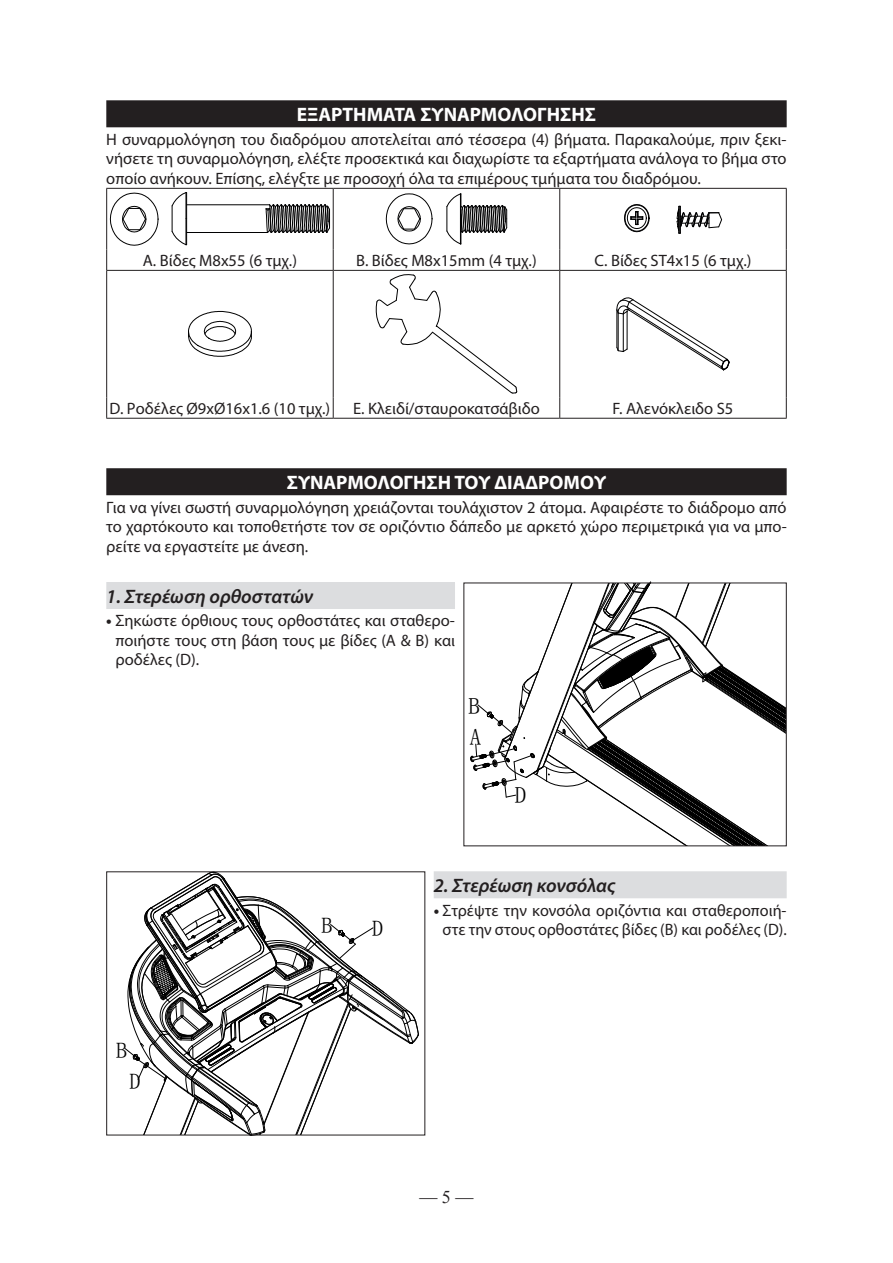
<style>
.page{position:relative;width:893px;height:1263px;background:#fff}
.page>*{position:absolute;margin:0;border:0;box-sizing:border-box;transform-origin:0 0}
.t1{font:22.95px/30.6px "Sim Sun";color:#000}
.t2{font:22.05px "Sim Sun";color:#000}
.t3{font:700 19.5px "Myriad Pro";color:#fff}
.t4{font:italic 600 19.5px "Myriad Pro";color:#231f20}
.t5{font:18px "Times New Roman";color:#231f20}
.t6{font:16.5px/19.5px "Myriad Pro";color:#231f20;text-align:justify}
.s1{font-weight:700}
</style>
<div class="page">
<div style="left:106px;top:100px;width:681px;height:27px;background:#231f20"></div>
<div style="left:106px;top:468px;width:681px;height:27px;background:#231f20"></div>
<div style="left:106px;top:582px;width:349px;height:27px;background:#dcdddf"></div>
<div style="left:434px;top:871px;width:353px;height:27px;background:#dcdddf"></div>
<hr style="left:106px;top:188px;width:227px;height:1px;background:#231f20">
<hr style="left:106px;top:189px;width:1px;height:60px;background:#231f20">
<hr style="left:333px;top:188px;width:227px;height:1px;background:#231f20">
<hr style="left:333px;top:189px;width:1px;height:60px;background:#231f20">
<hr style="left:560px;top:188px;width:227px;height:1px;background:#231f20">
<hr style="left:559px;top:189px;width:1px;height:60px;background:#231f20">
<hr style="left:786px;top:189px;width:1px;height:60px;background:#231f20">
<svg style="left:333px;top:249px;width:1px;height:21px"></svg>
<svg style="left:559px;top:249px;width:1px;height:21px"></svg>
<svg style="left:786px;top:249px;width:1px;height:21px"></svg>
<hr style="left:106px;top:270px;width:227px;height:1px;background:#231f20">
<hr style="left:106px;top:271px;width:1px;height:126px;background:#231f20">
<hr style="left:333px;top:270px;width:227px;height:1px;background:#231f20">
<hr style="left:333px;top:271px;width:1px;height:126px;background:#231f20">
<hr style="left:560px;top:270px;width:227px;height:1px;background:#231f20">
<hr style="left:559px;top:271px;width:1px;height:126px;background:#231f20">
<hr style="left:786px;top:271px;width:1px;height:126px;background:#231f20">
<svg style="left:106px;top:397px;width:1px;height:21px"></svg>
<svg style="left:333px;top:397px;width:1px;height:21px"></svg>
<svg style="left:559px;top:397px;width:1px;height:21px"></svg>
<svg style="left:786px;top:397px;width:1px;height:21px"></svg>
<hr style="left:106px;top:418px;width:227px;height:1px;background:#231f20">
<hr style="left:333px;top:418px;width:227px;height:1px;background:#231f20">
<hr style="left:560px;top:418px;width:227px;height:1px;background:#231f20">
<svg style="left:106px;top:192px;width:53px;height:78px"></svg>
<hr style="left:187px;top:205px;width:83px;height:1px;background:#000001">
<hr style="left:187px;top:232px;width:81px;height:1px;background:#000001">
<svg style="left:171px;top:192px;width:16px;height:53px"></svg>
<svg style="left:265px;top:204px;width:65px;height:29px;background:#616162"></svg>
<svg style="left:386px;top:193px;width:47px;height:52px"></svg>
<svg style="left:446px;top:193px;width:61px;height:52px"></svg>
<svg style="left:624px;top:204px;width:26px;height:28px"></svg>
<svg style="left:676px;top:206px;width:46px;height:28px"></svg>
<svg style="left:188px;top:311px;width:64px;height:46px"></svg>
<svg style="left:375px;top:274px;width:142px;height:120px"></svg>
<svg style="left:616px;top:297px;width:114px;height:74px"></svg>
<hr style="left:617px;top:310px;width:1px;height:37px;background:#000001">
<svg style="left:463px;top:582px;width:324px;height:265px"></svg>
<svg style="left:106px;top:871px;width:320px;height:265px"></svg>
<p class="t3" style="left:297px;top:102px;width:301px">ΕΞΑΡΤΗΜΑΤΑ ΣΥΝΑΡΜΟΛΟΓΗΣΗΣ</p>
<p class="t6" style="left:106px;top:129px;width:682px">Η συναρμολόγηση του διαδρόμου αποτελείται από τέσσερα (4) βήματα. Παρακαλούμε, πριν ξεκι&shy;νήσετε τη συναρμολόγηση, ελέξτε προσεκτικά και διαχωρίστε τα εξαρτήματα ανάλογα το βήμα στο οποίο ανήκουν. Επίσης, ελέγξτε με προσοχή όλα τα επιμέρους τμήματα του διαδρόμου.</p>
<p class="t6" style="left:143px;top:251px;width:156px">Α. Βίδες Μ8x55 (6 τμχ.)</p>
<p class="t6" style="left:356px;top:251px;width:182px">B. Βίδες Μ8x15mm (4 τμχ.)</p>
<p class="t6" style="left:595px;top:251px;width:158px">C. Βίδες ST4x15 (6 τμχ.)</p>
<p class="t6" style="left:110px;top:398px;width:222px">D. Ροδέλες Ø9xØ16x1.6 (10 τμχ.)</p>
<p class="t6" style="left:353px;top:398px;width:188px">E. Κλειδί/σταυροκατσάβιδο</p>
<p class="t6" style="left:613px;top:398px;width:122px">F. Αλενόκλειδο S5</p>
<p class="t3" style="left:287px;top:470px;width:321px">ΣΥΝΑΡΜΟΛΟΓΗΣΗ ΤΟΥ ΔΙΑΔΡΟΜΟΥ</p>
<p class="t6" style="left:106px;top:497px;width:682px">Για να γίνει σωστή συναρμολόγηση χρειάζονται τουλάχιστον 2 άτομα. Αφαιρέστε το διάδρομο από το χαρτόκουτο και τοποθετήστε τον σε οριζόντιο δάπεδο με αρκετό χώρο περιμετρικά για να μπο&shy;ρείτε να εργαστείτε με άνεση.</p>
<p class="t4" style="left:106px;top:584px;width:208px">1. Στερέωση ορθοστατών</p>
<p class="t6" style="left:115px;top:611px;width:341px;text-indent:-9px"><span class="s1">•</span> Σηκώστε όρθιους τους ορθοστάτες και σταθερο&shy;ποιήστε τους στη βάση τους με βίδες (Α &amp; Β) και ροδέλες (D).</p>
<h2 class="t2" style="left:116px;top:1038px;width:13px">B</h2>
<h2 class="t2" style="left:129px;top:1070px;width:13px">D</h2>
<h2 class="t2" style="left:321px;top:914px;width:13px">B</h2>
<h2 class="t2" style="left:372px;top:917px;width:13px">D</h2>
<h1 class="t1" style="left:468px;top:690px;width:14px">B<br>A</h1>
<h1 class="t1" style="left:515px;top:780px;width:13px">D</h1>
<p class="t4" style="left:434px;top:873px;width:183px">2. Στερέωση κονσόλας</p>
<p class="t6" style="left:434px;top:900px;width:354px;text-align:center"><span class="s1">•</span> Στρέψτε την κονσόλα οριζόντια και σταθεροποιή&shy;στε την στους ορθοστάτες βίδες (B) και ροδέλες (D).</p>
<p class="t5" style="left:419px;top:1185px;width:55px">— 5 —</p>
</div>
